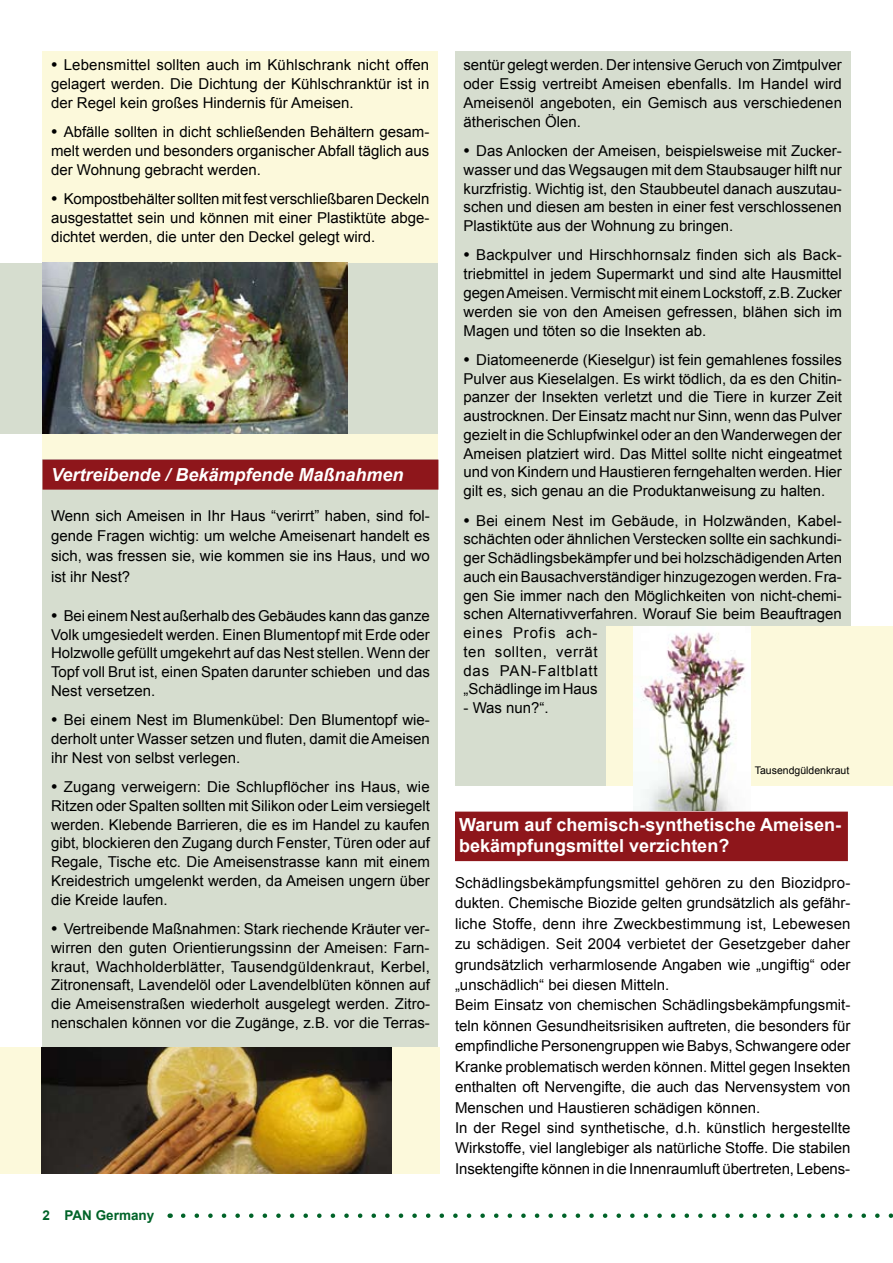
<style>
.page{position:relative;width:893px;height:1263px;background:#fff}
.page>*{position:absolute;margin:0;border:0;box-sizing:border-box;transform-origin:0 0}
.t1{font:700 18px/21px "Arial";color:#fff}
.t2{font:italic 700 18px "Arial";color:#fff}
.t3{font:15px/18.8px "Arial";color:#000;text-align:justify}
.t4{font:700 13.5px "Arial";color:#006328}
.t5{font:10.5px "Arial";color:#000}
.s1{font-family:"Adobe Garamond";font-size:16.5px}
</style>
<div class="page">
<div style="left:455px;top:812px;width:393px;height:49px;background:#8e161b"></div>
<svg style="left:183px;top:1213px;width:710px;height:5px"></svg>
<div style="left:43px;top:51px;width:395px;height:408px;background:#fcf9db"></div>
<div style="left:455px;top:51px;width:395px;height:735px;background:#d6ddcf"></div>
<div style="left:43px;top:459px;width:395px;height:715px;background:#d6ddcf"></div>
<div style="left:43px;top:460px;width:395px;height:30px;background:#8e161b"></div>
<div style="left:0;top:263px;width:438px;height:170px;background:#d6ddcf"></div>
<img style="left:43px;top:263px;width:305px;height:170px">
<div style="left:0;top:1047px;width:439px;height:127px;background:#fcf9db"></div>
<img style="left:42px;top:1047px;width:350px;height:127px">
<div style="left:606px;top:626px;width:287px;height:160px;background:#fcf9db"></div>
<img style="left:634px;top:626px;width:116px;height:185px">
<p class="t3" style="left:51px;top:56px;width:380px"><span class="s1">•</span> Lebensmittel sollten auch im Kühlschrank nicht offen gelagert werden. Die Dichtung der Kühlschranktür ist in der Regel kein großes Hindernis für Ameisen.</p>
<p class="t3" style="left:51px;top:123px;width:380px"><span class="s1">•</span> Abfälle sollten in dicht schließenden Behältern gesam&shy;melt werden und besonders organischer Abfall täglich aus der Wohnung gebracht werden.</p>
<p class="t3" style="left:51px;top:190px;width:380px"><span class="s1">•</span> Kompostbehälter sollten mit fest verschließbaren Deckeln ausgestattet sein und können mit einer Plastiktüte abge&shy;dichtet werden, die unter den Deckel gelegt wird.</p>
<p class="t2" style="left:51px;top:463px;width:354px">Vertreibende / Bekämpfende Maßnahmen</p>
<p class="t3" style="left:51px;top:505px;width:380px;line-height:20.4px">Wenn sich Ameisen in Ihr Haus “verirrt” haben, sind fol&shy;gende Fragen wichtig: um welche Ameisenart handelt es sich, was fressen sie, wie kommen sie ins Haus, und wo ist ihr Nest?</p>
<p class="t3" style="left:51px;top:606px;width:380px"><span class="s1">•</span> Bei einem Nest außerhalb des Gebäudes kann das ganze Volk umgesiedelt werden. Einen Blumentopf mit Erde oder Holzwolle gefüllt umgekehrt auf das Nest stellen. Wenn der Topf voll Brut ist, einen Spaten darunter schieben und das Nest versetzen.</p>
<p class="t3" style="left:51px;top:711px;width:380px"><span class="s1">•</span> Bei einem Nest im Blumenkübel: Den Blumentopf wie&shy;derholt unter Wasser setzen und fluten, damit die Ameisen ihr Nest von selbst verlegen.</p>
<p class="t3" style="left:51px;top:778px;width:380px"><span class="s1">•</span> Zugang verweigern: Die Schlupflöcher ins Haus, wie Ritzen oder Spalten sollten mit Silikon oder Leim versiegelt werden. Klebende Barrieren, die es im Handel zu kaufen gibt, blockieren den Zugang durch Fenster, Türen oder auf Regale, Tische etc. Die Ameisenstrasse kann mit einem Kreidestrich umgelenkt werden, da Ameisen ungern über die Kreide laufen.</p>
<p class="t3" style="left:51px;top:919px;width:380px"><span class="s1">•</span> Vertreibende Maßnahmen: Stark riechende Kräuter ver&shy;wirren den guten Orientierungssinn der Ameisen: Farn&shy;kraut, Wachholderblätter, Tausendgüldenkraut, Kerbel, Zitronensaft, Lavendelöl oder Lavendelblüten können auf die Ameisenstraßen wiederholt ausgelegt werden. Zitro&shy;nenschalen können vor die Zugänge, z.B. vor die Terras-</p>
<p class="t4" style="left:43px;top:1206px;width:113px">2 PAN Germany</p>
<p class="t3" style="left:463px;top:56px;width:380px">sentür gelegt werden. Der intensive Geruch von Zimtpulver oder Essig vertreibt Ameisen ebenfalls. Im Handel wird Ameisenöl angeboten, ein Gemisch aus verschiedenen ätherischen Ölen.</p>
<p class="t3" style="left:463px;top:142px;width:380px"><span class="s1">•</span> Das Anlocken der Ameisen, beispielsweise mit Zucker&shy;wasser und das Wegsaugen mit dem Staubsauger hilft nur kurzfristig. Wichtig ist, den Staubbeutel danach auszutau&shy;schen und diesen am besten in einer fest verschlossenen Plastiktüte aus der Wohnung zu bringen.</p>
<p class="t3" style="left:463px;top:246px;width:380px"><span class="s1">•</span> Backpulver und Hirschhornsalz finden sich als Back&shy;triebmittel in jedem Supermarkt und sind alte Hausmittel gegen Ameisen. Vermischt mit einem Lockstoff, z.B. Zucker werden sie von den Ameisen gefressen, blähen sich im Magen und töten so die Insekten ab.</p>
<p class="t3" style="left:463px;top:350px;width:380px"><span class="s1">•</span> Diatomeenerde (Kieselgur) ist fein gemahlenes fossiles Pulver aus Kieselalgen. Es wirkt tödlich, da es den Chitin&shy;panzer der Insekten verletzt und die Tiere in kurzer Zeit austrocknen. Der Einsatz macht nur Sinn, wenn das Pulver gezielt in die Schlupfwinkel oder an den Wanderwegen der Ameisen platziert wird. Das Mittel sollte nicht eingeatmet und von Kindern und Haustieren ferngehalten werden. Hier gilt es, sich genau an die Produktanweisung zu halten.</p>
<p class="t3" style="left:463px;top:511px;width:380px;text-align:left"><span class="s1">•</span> Bei einem Nest im Gebäude, in Holzwänden, Kabel&shy;schächten oder ähnlichen Verstecken sollte ein sachkundi&shy;ger Schädlingsbekämpfer und bei holzschädigenden Arten auch ein Bausachverständiger hinzugezogen werden. Fra&shy;gen Sie immer nach den Möglichkeiten von nicht-chemi&shy;schen Alternativverfahren. Worauf Sie beim Beauftragen eines Profis ach-<br>ten sollten, verrät<br>das PAN-Faltblatt<br>„Schädlinge im Haus</p>
<p class="t3" style="left:463px;top:698px;width:87px">- Was nun?“.</p>
<p class="t5" style="left:755px;top:763px;width:96px">Tausendgüldenkraut</p>
<p class="t1" style="left:459px;top:815px;width:383px">Warum auf chemisch-synthetische Ameisen&shy;bekämpfungsmittel verzichten?</p>
<p class="t3" style="left:455px;top:873px;width:397px;line-height:20.4px;text-align:left">Schädlingsbekämpfungsmittel gehören zu den Biozidpro&shy;dukten. Chemische Biozide gelten grundsätzlich als gefähr&shy;liche Stoffe, denn ihre Zweckbestimmung ist, Lebewesen zu schädigen. Seit 2004 verbietet der Gesetzgeber daher grundsätzlich verharmlosende Angaben wie „ungiftig“ oder „unschädlich“ bei diesen Mitteln.<br>Beim Einsatz von chemischen Schädlingsbekämpfungsmit&shy;teln können Gesundheitsrisiken auftreten, die besonders für empfindliche Personengruppen wie Babys, Schwangere oder Kranke problematisch werden können. Mittel gegen Insekten enthalten oft Nervengifte, die auch das Nervensystem von Menschen und Haustieren schädigen können.<br>In der Regel sind synthetische, d.h. künstlich hergestellte Wirkstoffe, viel langlebiger als natürliche Stoffe. Die stabilen Insektengifte können in die Innenraumluft übertreten, Lebens-</p>
</div>
